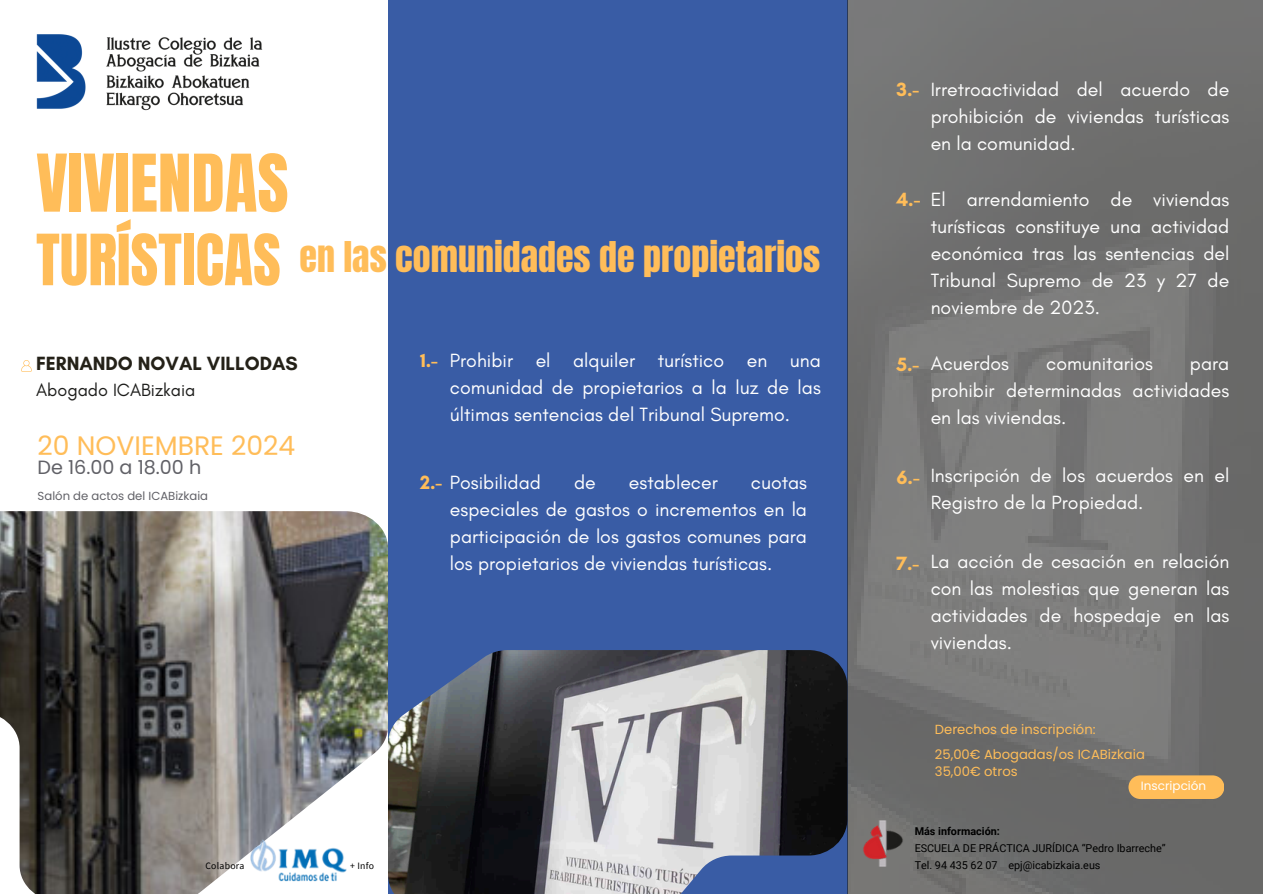
<style>
.page{position:relative;width:1263px;height:894px;background:#fff}
.page>*{position:absolute;margin:0;border:0;box-sizing:border-box;transform-origin:0 0}
.t1{font:67.5px "Anton";color:#ffbd59}
.t2{font:60px "Anton";color:#ffbd59}
.t3{font:36px "Anton";color:#ffbd59}
.t4{font:26.7px "Poppins";color:#ffbd59}
.t5{font:19.5px/27px "Glacial Indifference";color:#fff;text-align:justify}
.t6{font:700 19.5px "Glacial Indifference";color:#242118}
.t7{font:700 19.5px "Glacial Indifference";color:#ffbd59}
.t8{font:19.2px "Poppins";color:#616167}
.t9{font:18px "Glacial Indifference";color:#1d1d1b}
.t10{font:13.2px "Poppins";color:#ffbd59}
.t11{font:12px "Poppins";color:#fff}
.t12{font:11.7px "Poppins";color:#616167}
.t13{font:10.8px "Roboto";color:#000}
.t14{font:700 10.8px "Roboto";color:#000}
.t15{font:9.75px "Source Sans Pro";letter-spacing:.03em;color:#000}
.s1{font-weight:700;color:#ffbd59}
</style>
<div class="page">
<div style="left:388px;top:0;width:459px;height:893px;background:#395ca5"></div>
<img style="left:388px;top:650px;width:459px;height:243px">
<img style="left:0;top:511px;width:388px;height:382px">
<img style="left:36px;top:34px;width:227px;height:77px">
<div style="left:847px;top:0;width:416px;height:893px;background:linear-gradient(to bottom,#757574,#727271)"></div>
<img style="left:863px;top:814px;width:40px;height:58px">
<img style="left:250px;top:839px;width:96px;height:42px">
<svg style="left:21px;top:360px;width:10px;height:11px"></svg>
<svg style="left:1128px;top:775px;width:96px;height:23px;background:#f5b75a"></svg>
<h6 class="t1" style="left:36px;top:135px;width:254px">VIVIENDAS</h6>
<h5 class="t2" style="left:36px;top:217px;width:246px">TURÍSTICAS</h5>
<h6 class="t3" style="left:299px;top:231px;width:522px">en las comunidades de propietarios</h6>
<h6 class="t6" style="left:36px;top:352px;width:263px">FERNANDO NOVAL VILLODAS</h6>
<h6 class="t9" style="left:36px;top:379px;width:161px">Abogado ICABizkaia</h6>
<h4 class="t4" style="left:38px;top:426px;width:259px">20 NOVIEMBRE 2024</h4>
<h6 class="t8" style="left:38px;top:453px;width:165px">De 16.00 a 18.00 h</h6>
<p class="t12" style="left:38px;top:488px;width:172px">Salón de actos del ICABizkaia</p>
<p class="t7" style="left:420px;top:348px;width:19px">1.-</p>
<h5 class="t5" style="left:450px;top:346px;width:372px">Prohibir el alquiler turístico en una comunidad de propietarios a la luz de las últimas sentencias del Tribunal Supremo.</h5>
<h6 class="t5" style="left:420px;top:468px;width:122px"><span class="s1">2.-</span> Posibilidad</h6>
<h6 class="t5" style="left:574px;top:468px;width:23px">de</h6>
<h6 class="t5" style="left:629px;top:468px;width:90px">establecer</h6>
<h6 class="t5" style="left:450px;top:468px;width:359px;text-indent:301px">cuotas especiales de gastos o incrementos en la participación de los gastos comunes para los propietarios de viviendas turísticas.</h6>
<p class="t7" style="left:896px;top:78px;width:24px">3.-</p>
<p class="t5" style="left:931px;top:76px;width:300px">Irretroactividad del acuerdo de prohibición de viviendas turísticas en la comunidad.</p>
<p class="t7" style="left:896px;top:187px;width:25px">4.-</p>
<h5 class="t5" style="left:931px;top:186px;width:300px">El arrendamiento de viviendas turísticas constituye una actividad económica tras las sentencias del Tribunal Supremo de 23 y 27 de noviembre de 2023.</h5>
<p class="t7" style="left:896px;top:353px;width:24px">5.-</p>
<p class="t5" style="left:931px;top:350px;width:80px">Acuerdos</p>
<p class="t5" style="left:1046px;top:350px;width:108px">comunitarios</p>
<p class="t5" style="left:931px;top:350px;width:300px;text-indent:259px">para prohibir determinadas actividades en las viviendas.</p>
<h1 class="t7" style="left:896px;top:465px;width:25px">6.-</h1>
<h2 class="t7" style="left:896px;top:551px;width:24px">7.-</h2>
<p class="t5" style="left:931px;top:462px;width:300px">Inscripción de los acuerdos en el<br>Registro de la Propiedad.</p>
<p class="t5" style="left:931px;top:547px;width:300px">La acción de cesación en relación con las molestias que generan las actividades de hospedaje en las viviendas.</p>
<h3 class="t10" style="left:935px;top:719px;width:162px">Derechos de inscripción:</h3>
<h6 class="t10" style="left:935px;top:744px;width:212px">25,00€ Abogadas/os ICABizkaia</h6>
<p class="t10" style="left:935px;top:762px;width:84px">35,00€ otros</p>
<p class="t11" style="left:1141px;top:777px;width:67px">Inscripción</p>
<p class="t14" style="left:915px;top:824px;width:87px">Más información:</p>
<p class="t13" style="left:915px;top:842px;width:253px">ESCUELA DE PRÁCTICA JURÍDICA “Pedro Ibarreche”</p>
<h5 class="t15" style="left:205px;top:858px;width:41px">Colabora</h5>
<h5 class="t15" style="left:350px;top:858px;width:26px">+ Info</h5>
<h5 class="t13" style="left:915px;top:859px;width:187px">Tel. 94 435 62 07 epj@icabizkaia.eus</h5>
</div>
